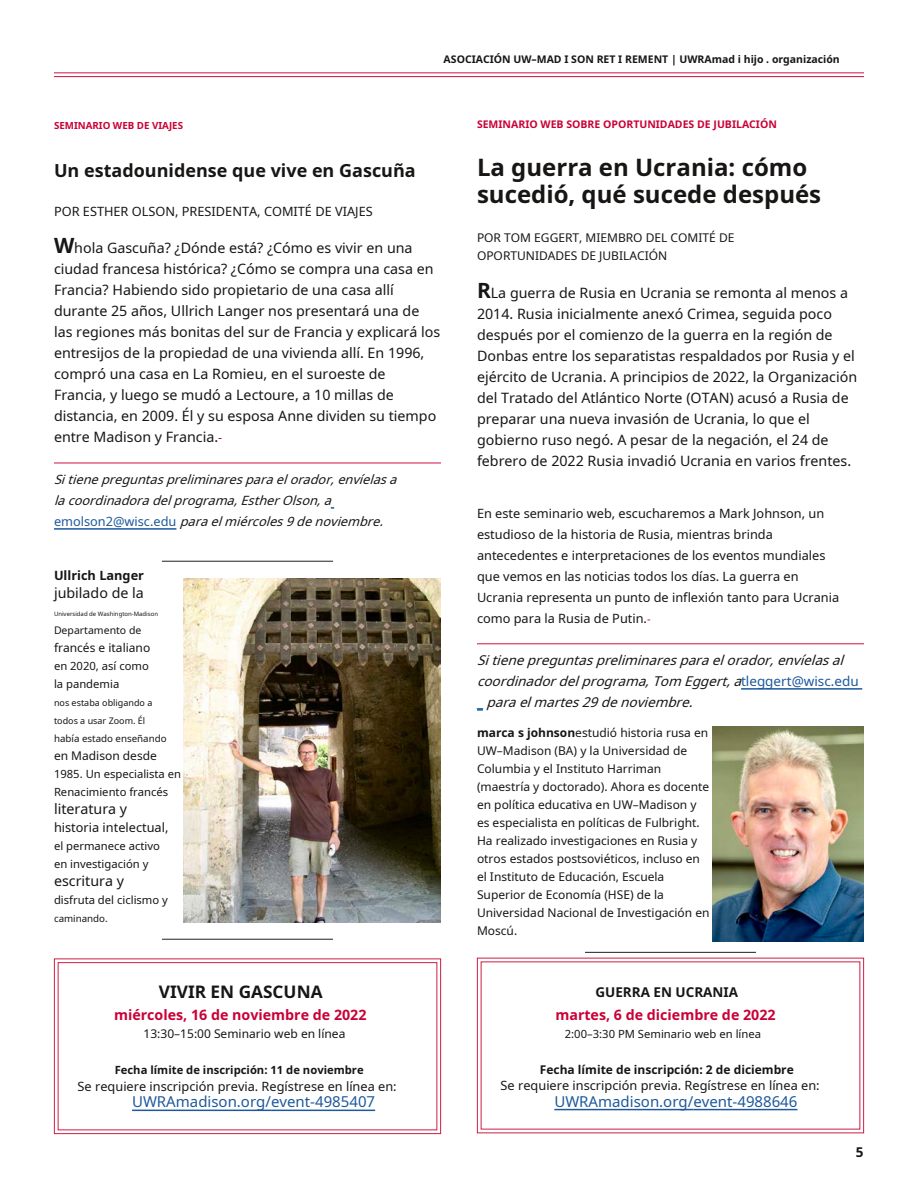
<style>
.page{position:relative;width:918px;height:1188px;background:#fff}
.page>*{position:absolute;margin:0;border:0;box-sizing:border-box;transform-origin:0 0}
.t1{font:700 24px/27px "Noto Sans";color:#171615}
.t2{font:700 18px "Noto Sans";color:#171615}
.t3{font:700 17.25px "Noto Sans";color:#171615}
.t4{font:15px "Noto Sans";color:#1d589b}
.t5{font:14.25px/21px "Noto Sans";color:#171615}
.t6{font:700 14.25px "Noto Sans";color:#ca0036}
.t7{font:italic 13.5px/21px "Noto Sans";color:#171615}
.t8{font:700 13.5px "Noto Sans";color:#171615}
.t9{font:12.75px/21px "Noto Sans";color:#171615}
.t10{font:italic 12.75px/21px "Noto Sans";color:#171615}
.t11{font:700 12.75px "Noto Sans";color:#171615}
.t12{font:12px/18px "Noto Sans";color:#171615}
.t13{font:700 12px "Noto Sans";color:#171615}
.t14{font:11.25px/18px "Noto Sans";color:#171615}
.t15{font:700 11.25px "Noto Sans";color:#171615}
.t16{font:700 10.5px "Noto Sans";color:#171615}
.t17{font:700 10.5px "Noto Sans";color:#ca0036}
.t18{font:10.5px "Noto Sans";color:#171615}
.t19{font:9.75px "Noto Sans";color:#171615}
.t20{font:700 9.75px "Noto Sans";color:#ca0036}
.t21{font:9px/18px "Noto Sans";color:#171615}
.t22{font:6px "Noto Sans";color:#171615}
.s1{font-weight:700;font-size:21px}
.s2{font-size:12.75px;color:#ca0036}
.s3{font-style:normal;color:#1d589b}
.s4{font-size:11.25px;color:#ca0036}
.s5{font-weight:700}
</style>
<div class="page">
<hr style="left:54px;top:72px;width:810px;height:1px;background:#cd1141">
<hr style="left:54px;top:76px;width:810px;height:1px;background:#cd1141">
<svg style="left:54px;top:958px;width:387px;height:176px"></svg>
<div style="left:58px;top:962px;width:379px;height:168px;border:1px solid #cf1e45"></div>
<hr style="left:54px;top:463px;width:387px;height:1px;background:#cd1141">
<hr style="left:162px;top:561px;width:171px;height:1px;background:#231f20">
<hr style="left:162px;top:939px;width:171px;height:1px;background:#231f20">
<svg style="left:477px;top:957px;width:387px;height:177px"></svg>
<hr style="left:477px;top:643px;width:387px;height:1px;background:#cd1141">
<img style="left:184px;top:579px;width:256px;height:343px">
<img style="left:713px;top:726px;width:151px;height:216px">
<hr style="left:585px;top:952px;width:171px;height:1px;background:#231f20">
<hr style="left:54px;top:528px;width:122px;height:2px;background:#1d589b">
<hr style="left:741px;top:688px;width:121px;height:2px;background:#1d589b">
<svg style="left:477px;top:709px;width:6px;height:2px"></svg>
<hr style="left:132px;top:1110px;width:139px;height:1px;background:#1d589b">
<hr style="left:271px;top:1110px;width:104px;height:1px;background:#1d589b">
<hr style="left:554px;top:1109px;width:139px;height:1px;background:#1d589b">
<hr style="left:693px;top:1109px;width:104px;height:1px;background:#1d589b">
<p class="t16" style="left:444px;top:52px;width:398px">ASOCIACIÓN UW–MAD I SON RET I REMENT | UWRAmad i hijo . organización</p>
<p class="t20" style="left:54px;top:118px;width:131px">SEMINARIO WEB DE VIAJES</p>
<p class="t17" style="left:477px;top:117px;width:301px">SEMINARIO WEB SOBRE OPORTUNIDADES DE JUBILACIÓN</p>
<p class="t2" style="left:54px;top:158px;width:363px">Un estadounidense que vive en Gascuña</p>
<h1 class="t1" style="left:477px;top:153px;width:346px">La guerra en Ucrania: cómo sucedió, qué sucede después</h1>
<p class="t9" style="left:54px;top:200px;width:320px">POR ESTHER OLSON, PRESIDENTA, COMITÉ DE VIAJES</p>
<p class="t5" style="left:54px;top:237px;width:388px"><span class="s1">W</span>hola Gascuña? ¿Dónde está? ¿Cómo es vivir en una ciudad francesa histórica? ¿Cómo se compra una casa en Francia? Habiendo sido propietario de una casa allí durante 25 años, Ullrich Langer nos presentará una de las regiones más bonitas del sur de Francia y explicará los entresijos de la propiedad de una vivienda allí. En 1996, compró una casa en La Romieu, en el suroeste de Francia, y luego se mudó a Lectoure, a 10 millas de distancia, en 2009. Él y su esposa Anne dividen su tiempo entre Madison y Francia.<span class="s2">-</span></p>
<p class="t12" style="left:477px;top:229px;width:259px">POR TOM EGGERT, MIEMBRO DEL COMITÉ DE<br>OPORTUNIDADES DE JUBILACIÓN</p>
<p class="t5" style="left:477px;top:282px;width:382px"><span class="s1">R</span>La guerra de Rusia en Ucrania se remonta al menos a 2014. Rusia inicialmente anexó Crimea, seguida poco después por el comienzo de la guerra en la región de Donbas entre los separatistas respaldados por Rusia y el ejército de Ucrania. A principios de 2022, la Organización del Tratado del Atlántico Norte (OTAN) acusó a Rusia de preparar una nueva invasión de Ucrania, lo que el gobierno ruso negó. A pesar de la negación, el 24 de febrero de 2022 Rusia invadió Ucrania en varios frentes.</p>
<p class="t10" style="left:54px;top:469px;width:349px">Sitienepreguntaspreliminaresparaelorador,envíelasa lacoordinadoradelprograma,EstherOlson,a<br><span class="s3">e m o l s o n 2 @ w i s c . e d u</span> paraelmiércoles9denoviembre.</p>
<p class="t11" style="left:54px;top:567px;width:92px">Ullrich Langer</p>
<p class="t5" style="left:54px;top:582px;width:91px">jubilado de la</p>
<p class="t22" style="left:54px;top:610px;width:106px">Universidad de Washington-Madison</p>
<p class="t18" style="left:54px;top:623px;width:89px">Departamento de</p>
<p class="t12" style="left:54px;top:639px;width:98px">francés e italiano</p>
<p class="t14" style="left:54px;top:657px;width:96px">en 2020, así como la pandemia</p>
<p class="t21" style="left:54px;top:694px;width:100px">nos estaba obligando a todos a usar Zoom. Él</p>
<p class="t19" style="left:54px;top:732px;width:114px">había estado enseñando</p>
<p class="t12" style="left:54px;top:747px;width:104px">en Madison desde</p>
<p class="t14" style="left:54px;top:765px;width:129px">1985. Un especialista en<br>Renacimiento francés</p>
<p class="t5" style="left:54px;top:798px;width:75px">literatura y</p>
<p class="t9" style="left:54px;top:817px;width:116px">historia intelectual,</p>
<p class="t14" style="left:54px;top:837px;width:108px">el permanece activo en investigación y</p>
<p class="t5" style="left:54px;top:870px;width:72px">escritura y</p>
<p class="t14" style="left:54px;top:891px;width:115px">disfruta del ciclismo y</p>
<p class="t19" style="left:54px;top:912px;width:55px">caminando.</p>
<p class="t3" style="left:159px;top:979px;width:165px">VIVIR EN GASCUNA</p>
<p class="t6" style="left:114px;top:1005px;width:254px">miércoles, 16 de noviembre de 2022</p>
<p class="t9" style="left:477px;top:503px;width:364px">En este seminario web, escucharemos a Mark Johnson, un estudioso de la historia de Rusia, mientras brinda antecedentes e interpretaciones de los eventos mundiales que vemos en las noticias todos los días. La guerra en Ucrania representa un punto de inflexión tanto para Ucrania como para la Rusia de Putin.<span class="s4">-</span></p>
<p class="t7" style="left:477px;top:649px;width:383px">Sitienepreguntaspreliminaresparaelorador,envíelasal coordinadordelprograma,Tom Eggert,a<span class="s3">t l e g g e r t @ w i s c . e d u _</span> paraelmartes29denoviembre.</p>
<p class="t12" style="left:477px;top:724px;width:234px"><span class="s5">marca s johnson</span>estudió historia rusa en UW–Madison (BA) y la Universidad de Columbia y el Instituto Harriman (maestría y doctorado). Ahora es docente en política educativa en UW–Madison y es especialista en políticas de Fulbright.<br>Ha realizado investigaciones en Rusia y otros estados postsoviéticos, incluso en el Instituto de Educación, Escuela Superior de Economía (HSE) de la Universidad Nacional de Investigación en Moscú.</p>
<p class="t8" style="left:595px;top:983px;width:144px">GUERRA EN UCRANIA</p>
<p class="t6" style="left:555px;top:1004px;width:222px">martes, 6 de diciembre de 2022</p>
<p class="t12" style="left:144px;top:1025px;width:203px">13:30–15:00 Seminario web en línea</p>
<p class="t14" style="left:565px;top:1024px;width:198px">2:00–3:30 PM Seminario web en línea</p>
<p class="t15" style="left:115px;top:1062px;width:251px">Fecha límite de inscripción: 11 de noviembre</p>
<p class="t4" style="left:132px;top:1091px;width:245px">UWRAmadison.org/event-4985407</p>
<p class="t13" style="left:540px;top:1061px;width:256px">Fecha límite de inscripción: 2 de diciembre</p>
<p class="t4" style="left:554px;top:1091px;width:245px">UWRAmadison.org/event-4988646</p>
<p class="t9" style="left:78px;top:1075px;width:321px">Se requiere inscripción previa. Regístrese en línea en:</p>
<p class="t9" style="left:501px;top:1075px;width:321px">Se requiere inscripción previa. Regístrese en línea en:</p>
<p class="t8" style="left:856px;top:1142px;width:9px">5</p>
</div>
